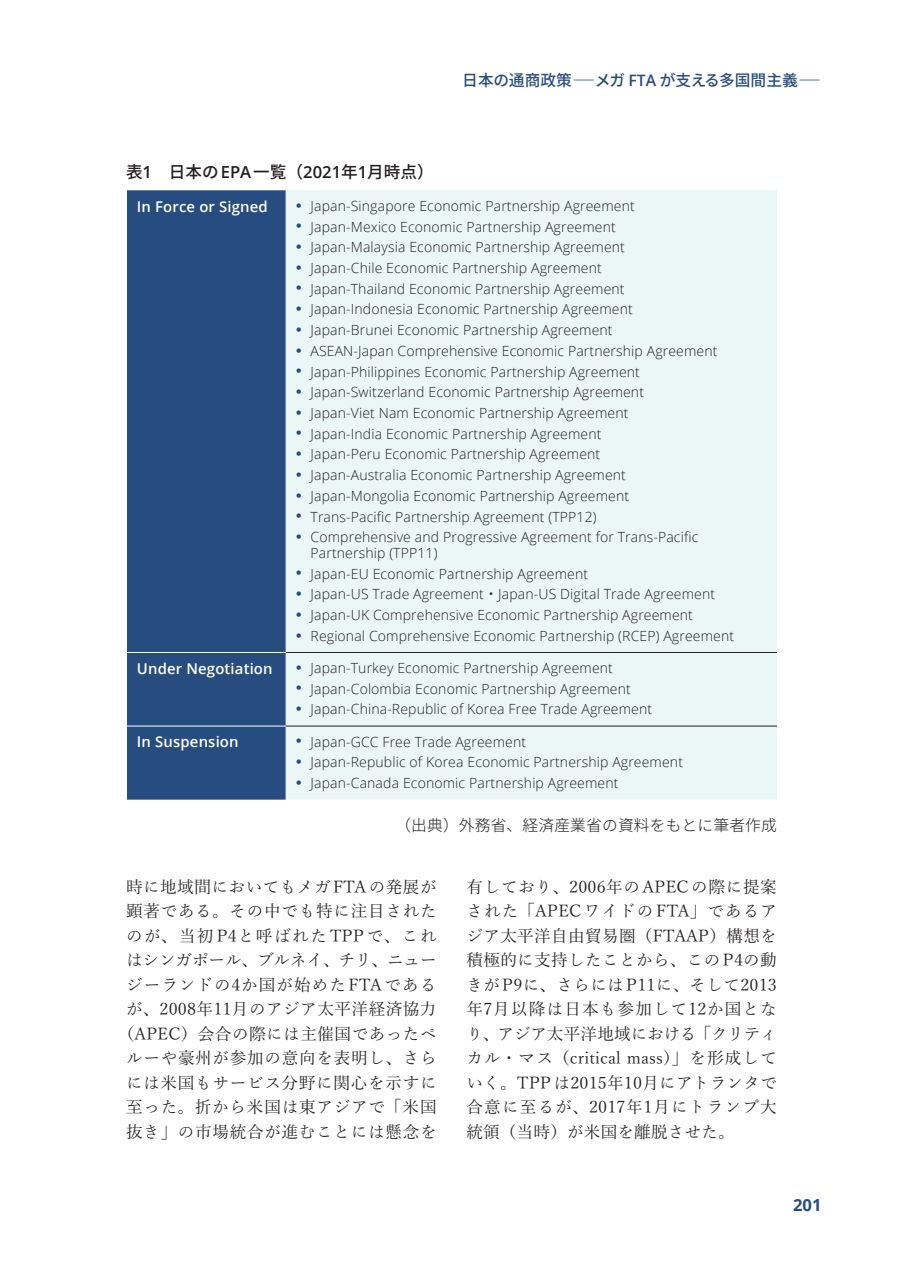
<style>
.page{position:relative;width:903px;height:1275px;background:#fff}
.page>*{position:absolute;margin:0;border:0;box-sizing:border-box;transform-origin:0 0}
.t1{font:16.62px/24.5px "Yu Min Pr 6 N";letter-spacing:.04em;color:#231f20;text-align:center}
.t2{font:500 16.62px "Noto Sans CJ Kjp";color:#231f20}
.t3{font:700 16.62px "Open Sans";color:#274c80}
.t4{font:300 15.75px "Noto Sans CJ Kjp";letter-spacing:.01em;color:#231f20}
.t5{font:500 15.75px "Noto Sans CJ Kjp";color:#274c80}
.t6{font:600 14.88px "Open Sans";letter-spacing:.01em;color:#fff}
.t7{font:300 14px/15.8px "Open Sans";letter-spacing:.01em;color:#231f20}
.s1{font-family:"Open Sans";font-weight:600}
.s2{font-family:"Helvetica Neue LT Std";font-weight:500;font-size:12.25px;color:#274c80}
.s3{font-family:"Noto Sans CJ Kjp"}
</style>
<div class="page">
<div style="left:127px;top:190px;width:159px;height:610px;background:#274c80"></div>
<div style="left:286px;top:190px;width:491px;height:610px;background:#ebf6f6"></div>
<hr style="left:286px;top:652px;width:491px;height:1px;background:#231f20">
<hr style="left:286px;top:726px;width:491px;height:1px;background:#231f20">
<hr style="left:127px;top:652px;width:159px;height:1px;background:#fff">
<hr style="left:127px;top:726px;width:159px;height:1px;background:#fff">
<p class="t5" style="left:462px;top:71px;width:361px">日本の通商政策―メガ <span class="s1">FTA</span> が支える多国間主義―</p>
<p class="t2" style="left:126px;top:163px;width:309px">表<span class="s1">1</span>　日本の<span class="s1">EPA</span>一覧（<span class="s1">2021</span>年<span class="s1">1</span>月時点）</p>
<p class="t6" style="left:137px;top:196px;width:132px">In Force or Signed</p>
<p class="t7" style="left:296px;top:198px;width:341px"><span class="s2">•</span> Japan-Singapore Economic Partnership Agreement</p>
<p class="t7" style="left:296px;top:218px;width:322px"><span class="s2">•</span> Japan-Mexico Economic Partnership Agreement</p>
<p class="t7" style="left:296px;top:239px;width:331px"><span class="s2">•</span> Japan-Malaysia Economic Partnership Agreement</p>
<p class="t7" style="left:296px;top:260px;width:308px"><span class="s2">•</span> Japan-Chile Economic Partnership Agreement</p>
<p class="t7" style="left:296px;top:280px;width:330px"><span class="s2">•</span> Japan-Thailand Economic Partnership Agreement</p>
<p class="t7" style="left:296px;top:301px;width:339px"><span class="s2">•</span> Japan-Indonesia Economic Partnership Agreement</p>
<p class="t7" style="left:296px;top:322px;width:318px"><span class="s2">•</span> Japan-Brunei Economic Partnership Agreement</p>
<p class="t7" style="left:296px;top:342px;width:423px"><span class="s2">•</span> ASEAN-Japan Comprehensive Economic Partnership Agreement</p>
<p class="t7" style="left:296px;top:363px;width:346px"><span class="s2">•</span> Japan-Philippines Economic Partnership Agreement</p>
<p class="t7" style="left:296px;top:384px;width:350px"><span class="s2">•</span> Japan-Switzerland Economic Partnership Agreement</p>
<p class="t7" style="left:296px;top:405px;width:334px"><span class="s2">•</span> Japan-Viet Nam Economic Partnership Agreement</p>
<p class="t7" style="left:296px;top:425px;width:307px"><span class="s2">•</span> Japan-India Economic Partnership Agreement</p>
<p class="t7" style="left:296px;top:446px;width:306px"><span class="s2">•</span> Japan-Peru Economic Partnership Agreement</p>
<p class="t7" style="left:296px;top:467px;width:332px"><span class="s2">•</span> Japan-Australia Economic Partnership Agreement</p>
<p class="t7" style="left:296px;top:487px;width:335px"><span class="s2">•</span> Japan-Mongolia Economic Partnership Agreement</p>
<p class="t7" style="left:296px;top:508px;width:302px"><span class="s2">•</span> Trans-Pacific Partnership Agreement (TPP12)</p>
<p class="t7" style="left:311px;top:529px;width:389px;text-indent:-15px"><span class="s2">•</span> Comprehensive and Progressive Agreement for Trans-Pacific<br>Partnership (TPP11)</p>
<p class="t7" style="left:296px;top:565px;width:294px"><span class="s2">•</span> Japan-EU Economic Partnership Agreement</p>
<p class="t7" style="left:296px;top:586px;width:421px"><span class="s2">•</span> Japan-US Trade Agreement<span class="s3">・</span>Japan-US Digital Trade Agreement</p>
<p class="t7" style="left:296px;top:607px;width:399px"><span class="s2">•</span> Japan-UK Comprehensive Economic Partnership Agreement</p>
<p class="t7" style="left:296px;top:627px;width:440px"><span class="s2">•</span> Regional Comprehensive Economic Partnership (RCEP) Agreement</p>
<p class="t6" style="left:137px;top:658px;width:137px">Under Negotiation</p>
<p class="t7" style="left:296px;top:660px;width:319px"><span class="s2">•</span> Japan-Turkey Economic Partnership Agreement</p>
<p class="t7" style="left:296px;top:680px;width:337px"><span class="s2">•</span> Japan-Colombia Economic Partnership Agreement</p>
<p class="t7" style="left:296px;top:701px;width:358px"><span class="s2">•</span> Japan-China-Republic of Korea Free Trade Agreement</p>
<p class="t6" style="left:137px;top:732px;width:103px">In Suspension</p>
<p class="t7" style="left:296px;top:733px;width:232px"><span class="s2">•</span> Japan-GCC Free Trade Agreement</p>
<p class="t7" style="left:296px;top:754px;width:389px"><span class="s2">•</span> Japan-Republic of Korea Economic Partnership Agreement</p>
<p class="t7" style="left:296px;top:775px;width:324px"><span class="s2">•</span> Japan-Canada Economic Partnership Agreement</p>
<p class="t4" style="left:395px;top:817px;width:383px">（出典）外務省、経済産業省の資料をもとに筆者作成</p>
<p class="t1" style="left:118px;top:873px;width:320px">時に地域間においてもメガ FTA の発展が顕著である。その中でも特に注目されたのが、当初P4と呼ばれたTPPで、これはシンガポール、ブルネイ、チリ、ニュージーランドの4か国が始めたFTAであるが、2008年11月のアジア太平洋経済協力（APEC）会合の際には主催国であったペルーや豪州が参加の意向を表明し、さらには米国もサービス分野に関心を示すに至った。折から米国は東アジアで「米国抜き」の市場統合が進むことには懸念を</p>
<p class="t1" style="left:466px;top:873px;width:312px;text-align:justify">有しており、2006年のAPECの際に提案された「APECワイドのFTA」であるアジア太平洋自由貿易圏（FTAAP）構想を積極的に支持したことから、このP4の動きがP9に、さらにはP11に、そして2013年7月以降は日本も参加して12か国となり、アジア太平洋地域における「クリティカル・マス（critical mass）」を形成していく。TPPは2015年10月にアトランタで合意に至るが、2017年1月にトランプ大統領（当時）が米国を離脱させた。</p>
<p class="t3" style="left:793px;top:1193px;width:30px">201</p>
</div>
